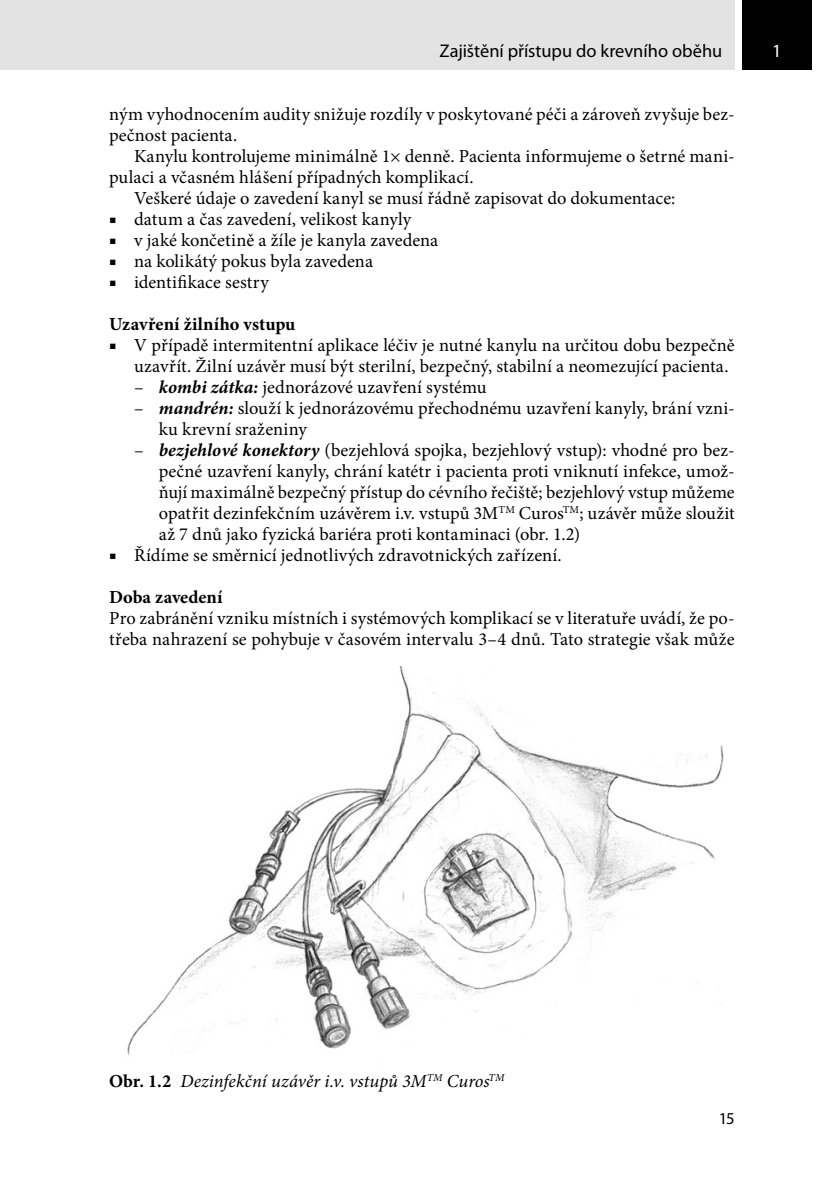
<style>
.page{position:relative;width:829px;height:1191px;background:#fff}
.page>*{position:absolute;margin:0;border:0;box-sizing:border-box;transform-origin:0 0}
.text_1__odstavec_bez{font:18.38px/21px "Minion Pro";letter-spacing:.005em;color:#000}
.text{font:18.38px/21px "Minion Pro";color:#000}
.tabulka_obrazek_popi{font:italic 18.38px "Minion Pro";letter-spacing:.005em;color:#000}
.nadpisek{font:700 18.38px "Minion Pro";color:#000}
.t1{font:18.38px "Myriad Pro";color:#000}
.t2{font:18.38px "Myriad Pro";color:#fff}
.t3{font:16.62px "Myriad Pro";color:#000}
.s1{font-weight:700;font-style:italic}
.s2{font-weight:700;font-style:normal}
</style>
<div class="page">
<div style="left:0;top:0;width:734px;height:69px;background:#e3e3e3"></div>
<div style="left:742px;top:0;width:69px;height:69px;background:#000"></div>
<img style="left:127px;top:666px;width:597px;height:389px">
<p class="t1" style="left:439px;top:40px;width:284px">Zajištění přístupu do krevního oběhu</p>
<p class="t2" style="left:772px;top:40px;width:11px">1</p>
<p class="text_1__odstavec_bez" style="left:109px;top:104px;width:627px">ným vyhodnocením audity snižuje rozdíly v poskytované péči a zároveň zvyšuje bez&shy;pečnost pacienta.</p>
<p class="text" style="left:109px;top:146px;width:627px;text-indent:25px">Kanylu kontrolujeme minimálně 1× denně. Pacienta informujeme o šetrné mani&shy;pulaci a včasném hlášení případných komplikací.</p>
<p class="text" style="left:134px;top:188px;width:543px">Veškeré údaje o zavedení kanyl se musí řádně zapisovat do dokumentace:</p>
<p class="text_1__odstavec_bez" style="left:109px;top:209px;width:303px">■ datum a čas zavedení, velikost kanyly</p>
<p class="text_1__odstavec_bez" style="left:109px;top:230px;width:330px">■ v jaké končetině a žíle je kanyla zavedena</p>
<p class="text_1__odstavec_bez" style="left:109px;top:251px;width:265px">■ na kolikátý pokus byla zavedena</p>
<p class="text_1__odstavec_bez" style="left:109px;top:272px;width:161px">■ identifikace sestry</p>
<p class="nadpisek" style="left:109px;top:311px;width:188px">Uzavření žilního vstupu</p>
<p class="text_1__odstavec_bez" style="left:134px;top:335px;width:602px;text-indent:-25px">■ V případě intermitentní aplikace léčiv je nutné kanylu na určitou dobu bezpečně uzavřít. Žilní uzávěr musí být sterilní, bezpečný, stabilní a neomezující pacienta.</p>
<p class="text_1__odstavec_bez" style="left:134px;top:377px;width:354px">– <span class="s1">kombi zátka:</span> jednorázové uzavření systému</p>
<p class="text_1__odstavec_bez" style="left:159px;top:398px;width:577px;text-indent:-25px">– <span class="s1">mandrén:</span> slouží k jednorázovému přechodnému uzavření kanyly, brání vzni&shy;ku krevní sraženiny</p>
<p class="text_1__odstavec_bez" style="left:159px;top:440px;width:577px;text-align:justify;text-indent:-25px">– <span class="s1">bezjehlové konektory</span> (bezjehlová spojka, bezjehlový vstup): vhodné pro bez&shy;pečné uzavření kanyly, chrání katétr i pacienta proti vniknutí infekce, umož&shy;ňují maximálně bezpečný přístup do cévního řečiště; bezjehlový vstup můžeme opatřit dezinfekčním uzávěrem i.v. vstupů 3M<sup>TM</sup> Curos<sup>TM</sup>; uzávěr může sloužit až 7 dnů jako fyzická bariéra proti kontaminaci (obr. 1.2)</p>
<p class="text_1__odstavec_bez" style="left:109px;top:545px;width:454px">■ Řídíme se směrnicí jednotlivých zdravotnických zařízení.</p>
<p class="nadpisek" style="left:109px;top:584px;width:115px">Doba zavedení</p>
<p class="text_1__odstavec_bez" style="left:109px;top:608px;width:627px">Pro zabránění vzniku místních i systémových komplikací se v literatuře uvádí, že po&shy;třeba nahrazení se pohybuje v časovém intervalu 3–4 dnů. Tato strategie však může</p>
<p class="tabulka_obrazek_popi" style="left:109px;top:1068px;width:397px"><span class="s2">Obr. 1.2</span> Dezinfekční uzávěr i.v. vstupů 3M<sup>TM</sup> Curos<sup>TM</sup></p>
<p class="t3" style="left:718px;top:1108px;width:17px">15</p>
</div>
